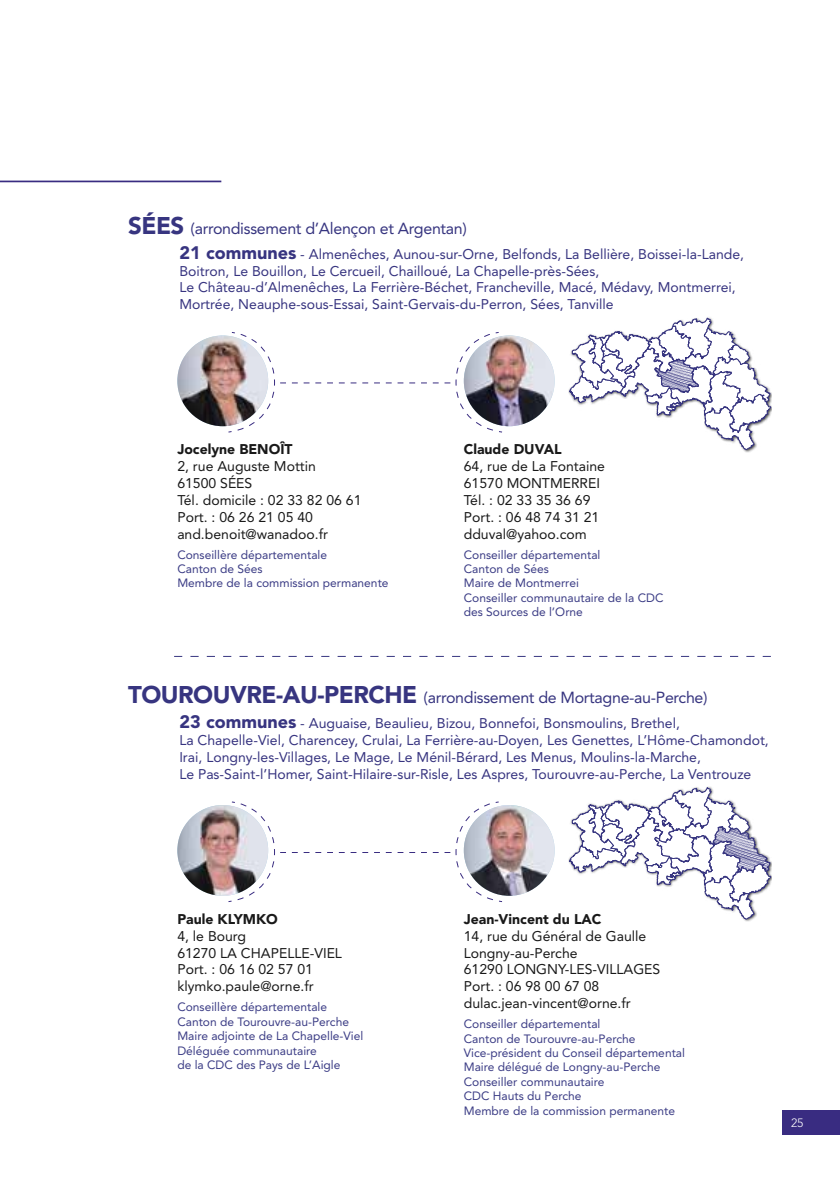
<style>
.page{position:relative;width:840px;height:1191px;background:#fff}
.page>*{position:absolute;margin:0;border:0;box-sizing:border-box;transform-origin:0 0}
.t1{font:16px "Avenir LT Std";letter-spacing:-.02em;color:#373580}
.t2{font:14px/16.8px "Avenir LT Std";color:#373480}
.t3{font:14px/16.8px "Avenir LT Std";color:#191919}
.t4{font:900 14px "Avenir LT Std";color:#191919}
.t5{font:12px/14.4px "Avenir LT Std";color:#3b3c85}
.t6{font:300 12px "Avenir LT Std";color:#fff}
.s1{font-weight:900;font-size:24px}
.s2{font-weight:900;font-size:18px}
</style>
<div class="page">
<hr style="left:0;top:181px;width:221px;height:1px;background:#392c81">
<svg style="left:174px;top:656px;width:596px;height:1px"></svg>
<svg style="left:569px;top:317px;width:201px;height:133px"></svg>
<img style="left:177px;top:335px;width:91px;height:91px;border-radius:45px">
<img style="left:463px;top:335px;width:91px;height:91px;border-radius:45px">
<svg style="left:227px;top:332px;width:276px;height:101px"></svg>
<svg style="left:569px;top:787px;width:201px;height:132px"></svg>
<img style="left:177px;top:805px;width:91px;height:90px;border-radius:45px">
<img style="left:463px;top:805px;width:91px;height:90px;border-radius:45px">
<svg style="left:227px;top:801px;width:276px;height:101px"></svg>
<p class="t1" style="left:128px;top:219px;width:340px"><span class="s1">SÉES</span> (arrondissement d’Alençon et Argentan)</p>
<p class="t2" style="left:179px;top:246px;width:566px"><span class="s2">21 communes</span> - Almenêches, Aunou-sur-Orne, Belfonds, La Bellière, Boissei-la-Lande, Boitron, Le Bouillon, Le Cercueil, Chailloué, La Chapelle-près-Sées,<br>Le Château-d’Almenêches, La Ferrière-Béchet, Francheville, Macé, Médavy, Montmerrei, Mortrée, Neauphe-sous-Essai, Saint-Gervais-du-Perron, Sées, Tanville</p>
<p class="t4" style="left:177px;top:441px;width:117px">Jocelyne BENOÎT</p>
<p class="t3" style="left:177px;top:458px;width:185px">2, rue Auguste Mottin<br>61500 SÉES<br>Tél. domicile : 02 33 82 06 61<br>Port. : 06 26 21 05 40 and.benoit@wanadoo.fr</p>
<p class="t5" style="left:177px;top:547px;width:212px">Conseillère départementale<br>Canton de Sées<br>Membre de la commission permanente</p>
<p class="t4" style="left:463px;top:441px;width:99px">Claude DUVAL</p>
<p class="t3" style="left:463px;top:458px;width:143px">64, rue de La Fontaine<br>61570 MONTMERREI<br>Tél. : 02 33 35 36 69<br>Port. : 06 48 74 31 21 dduval@yahoo.com</p>
<p class="t5" style="left:463px;top:547px;width:201px">Conseiller départemental<br>Canton de Sées<br>Maire de Montmerrei<br>Conseiller communautaire de la CDC des Sources de l’Orne</p>
<p class="t1" style="left:128px;top:688px;width:580px"><span class="s1">TOUROUVRE-AU-PERCHE</span> (arrondissement de Mortagne-au-Perche)</p>
<p class="t2" style="left:179px;top:715px;width:590px"><span class="s2">23 communes</span> - Auguaise, Beaulieu, Bizou, Bonnefoi, Bonsmoulins, Brethel,<br>La Chapelle-Viel, Charencey, Crulai, La Ferrière-au-Doyen, Les Genettes, L’Hôme-Chamondot, Irai, Longny-les-Villages, Le Mage, Le Ménil-Bérard, Les Menus, Moulins-la-Marche,<br>Le Pas-Saint-l’Homer, Saint-Hilaire-sur-Risle, Les Aspres, Tourouvre-au-Perche, La Ventrouze</p>
<p class="t4" style="left:177px;top:910px;width:102px">Paule KLYMKO</p>
<p class="t3" style="left:177px;top:927px;width:166px">4, le Bourg<br>61270 LA CHAPELLE-VIEL<br>Port. : 06 16 02 57 01 klymko.paule@orne.fr</p>
<p class="t5" style="left:177px;top:1000px;width:187px">Conseillère départementale<br>Canton de Tourouvre-au-Perche<br>Maire adjointe de La Chapelle-Viel<br>Déléguée communautaire<br>de la CDC des Pays de L’Aigle</p>
<p class="t4" style="left:463px;top:910px;width:139px">Jean-Vincent du LAC</p>
<p class="t3" style="left:463px;top:927px;width:198px">14, rue du Général de Gaulle<br>Longny-au-Perche<br>61290 LONGNY-LES-VILLAGES<br>Port. : 06 98 00 67 08 dulac.jean-vincent@orne.fr</p>
<p class="t5" style="left:463px;top:1017px;width:222px">Conseiller départemental<br>Canton de Tourouvre-au-Perche<br>Vice-président du Conseil départemental<br>Maire délégué de Longny-au-Perche<br>Conseiller communautaire<br>CDC Hauts du Perche<br>Membre de la commission permanente</p>
<p class="t6" style="left:790px;top:1115px;width:14px">25</p>
</div>
